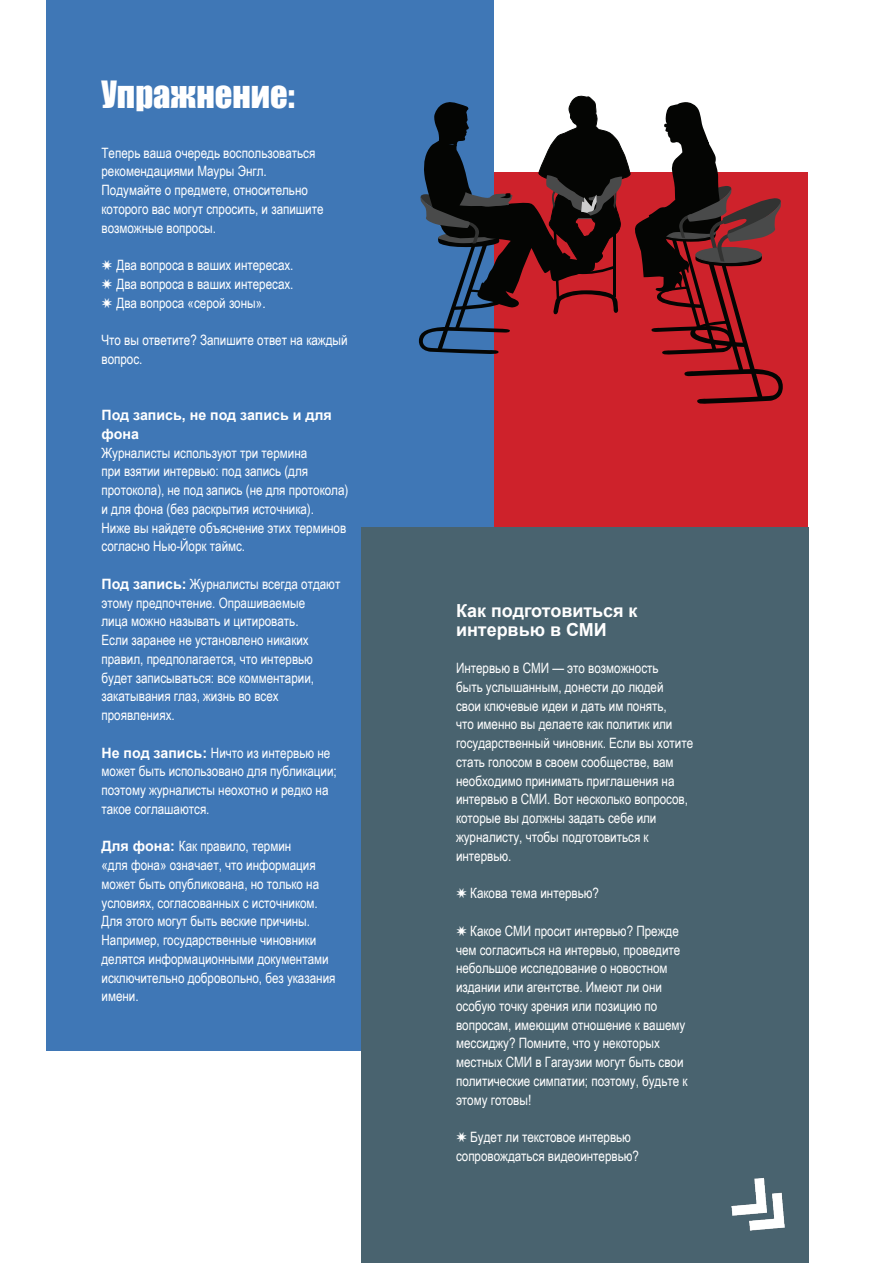
<style>
.page{position:relative;width:893px;height:1263px;background:#fff}
.page>*{position:absolute;margin:0;border:0;box-sizing:border-box;transform-origin:0 0}
.t1{font:34.5px "Impact";color:#fff}
.t2{font:700 18px/18.8px "Arial";color:#fff}
.t3{font:14.25px/18.8px "Arial Narrow";color:#fff}
.t4{font:700 14.25px/18.8px "Arial";color:#fff}
.s1{font-family:"Arial";font-weight:700}
</style>
<div class="page">
<div style="left:361px;top:172px;width:447px;height:651px;background:#ce222b"></div>
<div style="left:46px;top:0;width:447px;height:1050px;background:#3f77b6"></div>
<div style="left:361px;top:527px;width:447px;height:736px;background:#49636f"></div>
<img style="left:732px;top:1178px;width:53px;height:52px">
<svg style="left:418px;top:88px;width:365px;height:317px"></svg>
<p class="t1" style="left:102px;top:68px;width:195px">Упражнение:</p>
<p class="t3" style="left:102px;top:143px;width:215px">Теперь ваша очередь воспользоваться рекомендациями Мауры Энгл.</p>
<p class="t3" style="left:102px;top:180px;width:224px">Подумайте о предмете, относительно которого вас могут спросить, и запишите возможные вопросы.</p>
<p class="t3" style="left:116px;top:255px;width:179px">Два вопроса в ваших интересах.</p>
<p class="t3" style="left:116px;top:274px;width:179px">Два вопроса в ваших интересах.</p>
<p class="t3" style="left:116px;top:293px;width:151px">Два вопроса «серой зоны».</p>
<p class="t3" style="left:102px;top:330px;width:248px">Что вы ответите? Запишите ответ на каждый вопрос.</p>
<p class="t4" style="left:102px;top:406px;width:232px">Под запись, не под запись и для фона</p>
<p class="t3" style="left:102px;top:443px;width:248px">Журналисты используют три термина<br>при взятии интервью: под запись (для протокола), не под запись (не для протокола) и для фона (без раскрытия источника).<br>Ниже вы найдете объяснение этих терминов согласно Нью-Йорк таймс.</p>
<p class="t3" style="left:102px;top:574px;width:240px"><span class="s1">Под запись:</span> Журналисты всегда отдают этому предпочтение. Опрашиваемые<br>лица можно называть и цитировать.<br>Если заранее не установлено никаких правил, предполагается, что интервью будет записываться: все комментарии, закатывания глаз, жизнь во всех проявлениях.</p>
<p class="t3" style="left:102px;top:743px;width:237px"><span class="s1">Не под запись:</span> Ничто из интервью не может быть использовано для публикации; поэтому журналисты неохотно и редко на такое соглашаются.</p>
<p class="t3" style="left:102px;top:836px;width:235px"><span class="s1">Для фона:</span> Как правило, термин<br>«для фона» означает, что информация может быть опубликована, но только на условиях, согласованных с источником.<br>Для этого могут быть веские причины.<br>Например, государственные чиновники делятся информационными документами исключительно добровольно, без указания имени.</p>
<p class="t2" style="left:456px;top:602px;width:183px">Как подготовиться к интервью в СМИ</p>
<p class="t3" style="left:456px;top:658px;width:239px">Интервью в СМИ — это возможность<br>быть услышанным, донести до людей<br>свои ключевые идеи и дать им понять,<br>что именно вы делаете как политик или государственный чиновник. Если вы хотите стать голосом в своем сообществе, вам необходимо принимать приглашения на интервью в СМИ. Вот несколько вопросов, которые вы должны задать себе или журналисту, чтобы подготовиться к интервью.</p>
<p class="t3" style="left:470px;top:883px;width:130px">Какова тема интервью?</p>
<p class="t3" style="left:456px;top:921px;width:233px;text-indent:14px">Какое СМИ просит интервью? Прежде чем согласиться на интервью, проведите небольшое исследование о новостном издании или агентстве. Имеют ли они особую точку зрения или позицию по вопросам, имеющим отношение к вашему мессиджу? Помните, что у некоторых местных СМИ в Гагаузии могут быть свои политические симпатии; поэтому, будьте к этому готовы!</p>
<p class="t3" style="left:456px;top:1127px;width:184px;text-align:center">Будет ли текстовое интервью сопровождаться видеоинтервью?</p>
</div>
